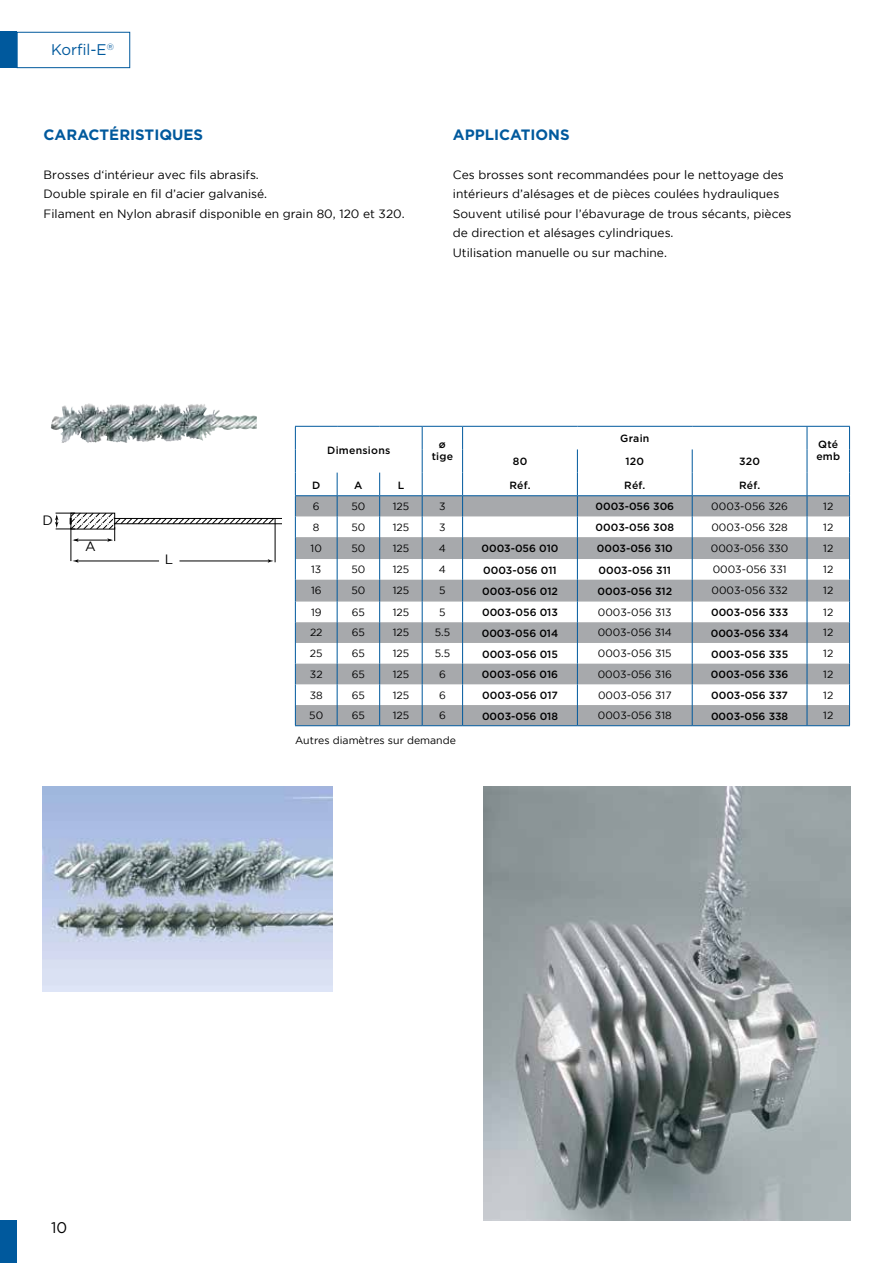
<style>
.page{position:relative;width:893px;height:1263px;background:#fff}
.page>*{position:absolute;margin:0;border:0;box-sizing:border-box;transform-origin:0 0}
.t1{font:15.45px "Gotham";color:#00599d}
.t2{font:15.45px "Gotham";color:#000}
.t3{font:700 15px "Gotham";color:#00599d}
.t4{font:13.5px "Gotham";color:#000}
.t5{font:12px/19.5px "Gotham";color:#000}
.t6{font:500 10.5px/12px "Gotham";color:#000;text-align:center}
.t7{font:10.5px "Gotham";color:#000}
.t8{font:500 10.5px "Gotham";letter-spacing:.025em;color:#000}
</style>
<div class="page">
<div style="left:0;top:32px;width:17px;height:36px;background:#00599d"></div>
<div style="left:0;top:1220px;width:17px;height:43px;background:#00599d"></div>
<div style="left:17px;top:32px;width:113px;height:36px;background:#fff;border:1px solid #00599d"></div>
<svg style="left:296px;top:496px;width:553px;height:229px;fill:#a7a9ac"></svg>
<hr style="left:295px;top:426px;width:42px;height:1px;background:#00599d">
<hr style="left:337px;top:426px;width:43px;height:1px;background:#00599d">
<hr style="left:380px;top:426px;width:42px;height:1px;background:#00599d">
<hr style="left:422px;top:426px;width:41px;height:1px;background:#00599d">
<hr style="left:463px;top:426px;width:114px;height:1px;background:#00599d">
<hr style="left:577px;top:426px;width:115px;height:1px;background:#00599d">
<hr style="left:692px;top:426px;width:115px;height:1px;background:#00599d">
<hr style="left:807px;top:426px;width:43px;height:1px;background:#00599d">
<hr style="left:295px;top:495px;width:42px;height:1px;background:#00599d">
<hr style="left:337px;top:495px;width:43px;height:1px;background:#00599d">
<hr style="left:380px;top:495px;width:42px;height:1px;background:#00599d">
<hr style="left:422px;top:495px;width:41px;height:1px;background:#00599d">
<hr style="left:463px;top:495px;width:114px;height:1px;background:#00599d">
<hr style="left:577px;top:495px;width:115px;height:1px;background:#00599d">
<hr style="left:692px;top:495px;width:115px;height:1px;background:#00599d">
<hr style="left:807px;top:495px;width:43px;height:1px;background:#00599d">
<svg style="left:295px;top:427px;width:1px;height:298px"></svg>
<svg style="left:337px;top:473px;width:1px;height:252px"></svg>
<svg style="left:379px;top:473px;width:1px;height:252px"></svg>
<svg style="left:422px;top:427px;width:1px;height:298px"></svg>
<svg style="left:462px;top:427px;width:1px;height:298px"></svg>
<svg style="left:577px;top:449px;width:1px;height:276px"></svg>
<svg style="left:692px;top:449px;width:1px;height:276px"></svg>
<svg style="left:807px;top:427px;width:1px;height:298px"></svg>
<svg style="left:849px;top:427px;width:1px;height:298px"></svg>
<hr style="left:295px;top:725px;width:42px;height:1px;background:#00599d">
<hr style="left:337px;top:725px;width:43px;height:1px;background:#00599d">
<hr style="left:380px;top:725px;width:42px;height:1px;background:#00599d">
<hr style="left:422px;top:725px;width:41px;height:1px;background:#00599d">
<hr style="left:463px;top:725px;width:114px;height:1px;background:#00599d">
<hr style="left:577px;top:725px;width:115px;height:1px;background:#00599d">
<hr style="left:692px;top:725px;width:115px;height:1px;background:#00599d">
<hr style="left:807px;top:725px;width:43px;height:1px;background:#00599d">
<img style="left:483px;top:787px;width:367px;height:433px">
<img style="left:43px;top:787px;width:290px;height:204px">
<svg style="left:55px;top:512px;width:226px;height:51px"></svg>
<img style="left:51px;top:404px;width:46px;height:39px">
<p class="t1" style="left:51px;top:41px;width:64px">Korfil-E<sup>®</sup></p>
<p class="t3" style="left:44px;top:126px;width:161px">CARACTÉRISTIQUES</p>
<p class="t5" style="left:44px;top:165px;width:363px">Brosses d‘intérieur avec fils abrasifs.<br>Double spirale en fil d’acier galvanisé.<br>Filament en Nylon abrasif disponible en grain 80, 120 et 320.</p>
<p class="t3" style="left:453px;top:126px;width:118px">APPLICATIONS</p>
<p class="t5" style="left:453px;top:165px;width:340px">Ces brosses sont recommandées pour le nettoyage des intérieurs d’alésages et de pièces coulées hydrauliques Souvent utilisé pour l’ébavurage de trous sécants, pièces de direction et alésages cylindriques.<br>Utilisation manuelle ou sur machine.</p>
<p class="t8" style="left:327px;top:444px;width:65px">Dimensions</p>
<p class="t6" style="left:432px;top:438px;width:23px">ø tige</p>
<p class="t6" style="left:620px;top:432px;width:31px">Grain</p>
<p class="t6" style="left:513px;top:455px;width:16px">80</p>
<p class="t6" style="left:625px;top:455px;width:20px">120</p>
<p class="t6" style="left:739px;top:455px;width:22px">320</p>
<p class="t6" style="left:816px;top:438px;width:25px;text-align:left">Qté emb</p>
<p class="t4" style="left:43px;top:512px;width:12px">D</p>
<p class="t4" style="left:85px;top:539px;width:12px">A</p>
<p class="t4" style="left:165px;top:552px;width:10px">L</p>
<p class="t6" style="left:312px;top:479px;width:10px">D</p>
<p class="t6" style="left:354px;top:479px;width:10px">A</p>
<p class="t6" style="left:398px;top:479px;width:8px">L</p>
<p class="t6" style="left:509px;top:479px;width:23px">Réf.</p>
<p class="t6" style="left:624px;top:479px;width:23px">Réf.</p>
<p class="t6" style="left:739px;top:479px;width:23px">Réf.</p>
<p class="t7" style="left:313px;top:500px;width:8px">6</p>
<p class="t7" style="left:351px;top:500px;width:15px">50</p>
<p class="t7" style="left:393px;top:500px;width:18px">125</p>
<p class="t7" style="left:439px;top:500px;width:8px">3</p>
<p class="t6" style="left:595px;top:500px;width:80px">0003-056 306</p>
<p class="t7" style="left:711px;top:500px;width:78px">0003-056 326</p>
<p class="t7" style="left:823px;top:500px;width:12px">12</p>
<p class="t7" style="left:313px;top:521px;width:8px">8</p>
<p class="t7" style="left:351px;top:521px;width:15px">50</p>
<p class="t7" style="left:393px;top:521px;width:18px">125</p>
<p class="t7" style="left:439px;top:521px;width:8px">3</p>
<p class="t6" style="left:596px;top:521px;width:80px">0003-056 308</p>
<p class="t7" style="left:711px;top:521px;width:78px">0003-056 328</p>
<p class="t7" style="left:823px;top:521px;width:12px">12</p>
<p class="t7" style="left:311px;top:542px;width:13px">10</p>
<p class="t7" style="left:351px;top:542px;width:15px">50</p>
<p class="t7" style="left:393px;top:542px;width:18px">125</p>
<p class="t7" style="left:439px;top:542px;width:9px">4</p>
<p class="t6" style="left:482px;top:542px;width:78px">0003-056 010</p>
<p class="t6" style="left:597px;top:542px;width:77px">0003-056 310</p>
<p class="t7" style="left:711px;top:542px;width:79px">0003-056 330</p>
<p class="t7" style="left:823px;top:542px;width:12px">12</p>
<p class="t7" style="left:311px;top:564px;width:12px">13</p>
<p class="t7" style="left:351px;top:564px;width:15px">50</p>
<p class="t7" style="left:393px;top:564px;width:18px">125</p>
<p class="t7" style="left:439px;top:564px;width:9px">4</p>
<p class="t6" style="left:483px;top:564px;width:75px">0003-056 011</p>
<p class="t6" style="left:599px;top:564px;width:74px">0003-056 311</p>
<p class="t7" style="left:713px;top:564px;width:75px">0003-056 331</p>
<p class="t7" style="left:823px;top:564px;width:12px">12</p>
<p class="t7" style="left:311px;top:585px;width:12px">16</p>
<p class="t7" style="left:351px;top:585px;width:15px">50</p>
<p class="t7" style="left:393px;top:585px;width:18px">125</p>
<p class="t7" style="left:439px;top:585px;width:8px">5</p>
<p class="t6" style="left:482px;top:585px;width:77px">0003-056 012</p>
<p class="t6" style="left:597px;top:585px;width:76px">0003-056 312</p>
<p class="t7" style="left:711px;top:585px;width:78px">0003-056 332</p>
<p class="t7" style="left:823px;top:585px;width:12px">12</p>
<p class="t7" style="left:311px;top:606px;width:12px">19</p>
<p class="t7" style="left:352px;top:606px;width:15px">65</p>
<p class="t7" style="left:393px;top:606px;width:18px">125</p>
<p class="t7" style="left:439px;top:606px;width:8px">5</p>
<p class="t6" style="left:482px;top:606px;width:77px">0003-056 013</p>
<p class="t7" style="left:598px;top:606px;width:75px">0003-056 313</p>
<p class="t6" style="left:711px;top:606px;width:79px">0003-056 333</p>
<p class="t7" style="left:823px;top:606px;width:12px">12</p>
<p class="t7" style="left:310px;top:627px;width:14px">22</p>
<p class="t7" style="left:352px;top:627px;width:15px">65</p>
<p class="t7" style="left:393px;top:627px;width:18px">125</p>
<p class="t7" style="left:435px;top:627px;width:17px">5.5</p>
<p class="t6" style="left:482px;top:627px;width:78px">0003-056 014</p>
<p class="t7" style="left:598px;top:627px;width:76px">0003-056 314</p>
<p class="t6" style="left:711px;top:627px;width:79px">0003-056 334</p>
<p class="t7" style="left:823px;top:627px;width:12px">12</p>
<p class="t7" style="left:310px;top:648px;width:14px">25</p>
<p class="t7" style="left:352px;top:648px;width:15px">65</p>
<p class="t7" style="left:393px;top:648px;width:18px">125</p>
<p class="t7" style="left:435px;top:648px;width:17px">5.5</p>
<p class="t6" style="left:482px;top:648px;width:77px">0003-056 015</p>
<p class="t7" style="left:598px;top:648px;width:75px">0003-056 315</p>
<p class="t6" style="left:711px;top:648px;width:79px">0003-056 335</p>
<p class="t7" style="left:823px;top:648px;width:12px">12</p>
<p class="t7" style="left:310px;top:668px;width:14px">32</p>
<p class="t7" style="left:352px;top:668px;width:15px">65</p>
<p class="t7" style="left:393px;top:668px;width:18px">125</p>
<p class="t7" style="left:439px;top:668px;width:8px">6</p>
<p class="t6" style="left:482px;top:668px;width:78px">0003-056 016</p>
<p class="t7" style="left:598px;top:668px;width:76px">0003-056 316</p>
<p class="t6" style="left:711px;top:668px;width:79px">0003-056 336</p>
<p class="t7" style="left:823px;top:668px;width:12px">12</p>
<p class="t7" style="left:310px;top:689px;width:15px">38</p>
<p class="t7" style="left:352px;top:689px;width:15px">65</p>
<p class="t7" style="left:393px;top:689px;width:18px">125</p>
<p class="t7" style="left:439px;top:689px;width:8px">6</p>
<p class="t6" style="left:482px;top:689px;width:77px">0003-056 017</p>
<p class="t7" style="left:598px;top:689px;width:75px">0003-056 317</p>
<p class="t6" style="left:711px;top:689px;width:78px">0003-056 337</p>
<p class="t7" style="left:823px;top:689px;width:12px">12</p>
<p class="t7" style="left:309px;top:710px;width:15px">50</p>
<p class="t7" style="left:352px;top:710px;width:15px">65</p>
<p class="t7" style="left:393px;top:710px;width:18px">125</p>
<p class="t7" style="left:439px;top:710px;width:8px">6</p>
<p class="t6" style="left:482px;top:710px;width:77px">0003-056 018</p>
<p class="t7" style="left:598px;top:710px;width:75px">0003-056 318</p>
<p class="t6" style="left:711px;top:710px;width:79px">0003-056 338</p>
<p class="t7" style="left:823px;top:710px;width:12px">12</p>
<p class="t7" style="left:295px;top:735px;width:162px">Autres diamètres sur demande</p>
<p class="t2" style="left:51px;top:1219px;width:18px">10</p>
</div>
